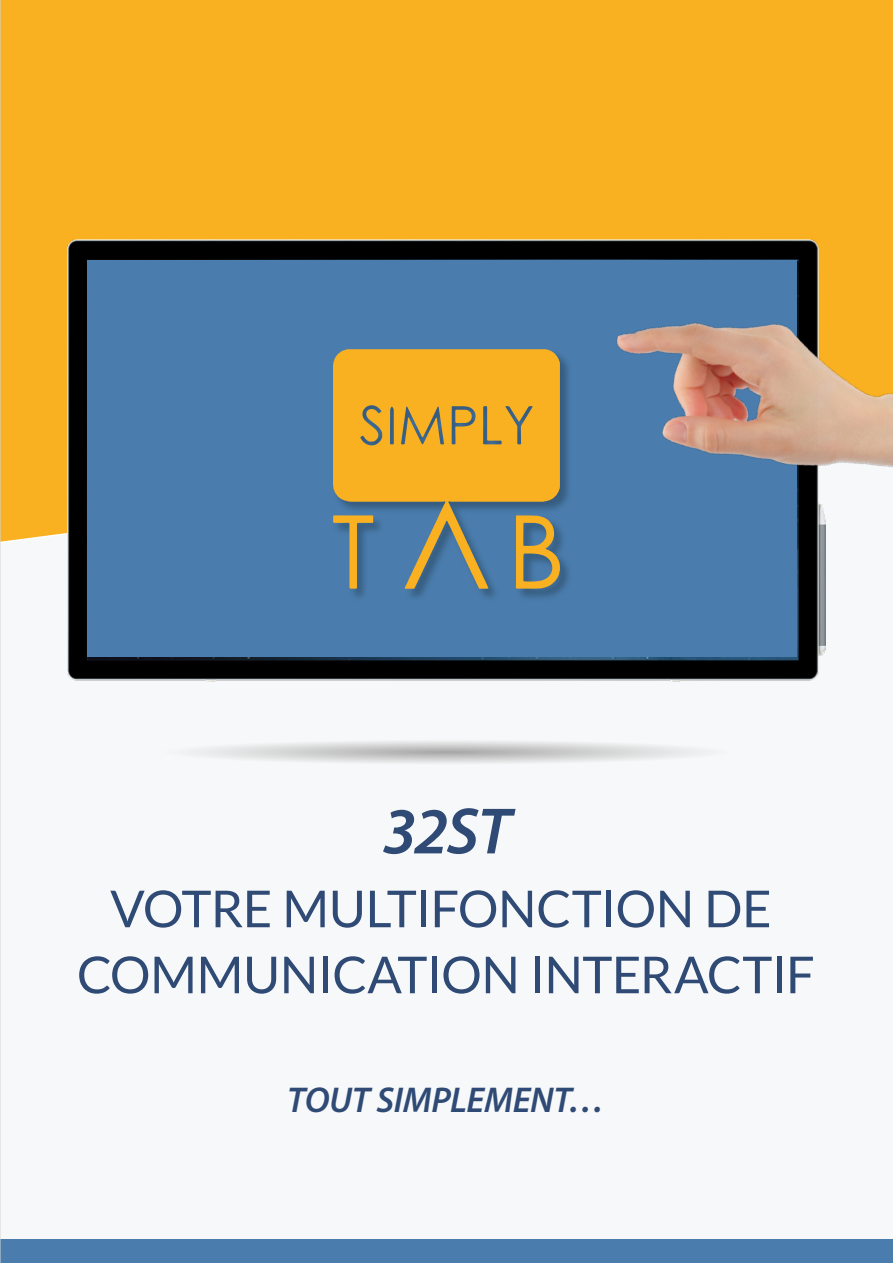
<style>
.page{position:relative;width:893px;height:1263px;background:#fff}
.page>*{position:absolute;margin:0;border:0;box-sizing:border-box;transform-origin:0 0}
.t1{font:italic 600 66px "Myriad Pro";color:#2f4a75}
.t2{font:51px/66px "Lato";letter-spacing:-.015em;color:#2f4a75;text-align:center}
.t3{font:italic 600 36px "Myriad Pro";letter-spacing:-.01em;color:#2f4a75}
</style>
<div class="page">
<div style="left:1px;top:0;width:892px;height:542px;background:#f9b122"></div>
<svg style="left:39px;top:720px;width:815px;height:63px"></svg>
<div style="left:0;top:1240px;width:893px;height:23px;background:#4a7dad"></div>
<img style="left:68px;top:239px;width:757px;height:442px">
<div style="left:88px;top:260px;width:709px;height:397px;background:#4a7dad"></div>
<svg style="left:333px;top:349px;width:227px;height:240px;fill:#f9b122"></svg>
<svg style="left:333px;top:515px;width:40px;height:74px"></svg>
<svg style="left:455px;top:410px;width:17px;height:13px"></svg>
<img style="left:559px;top:217px;width:334px;height:287px">
<hr style="left:0;top:0;width:1px;height:1263px;background:#d5d4d3">
<p class="t1" style="left:382px;top:789px;width:130px">32ST</p>
<p class="t2" style="left:77px;top:875px;width:739px">VOTRE MULTIFONCTION DE<br>COMMUNICATION INTERACTIF</p>
<p class="t3" style="left:287px;top:1077px;width:319px">TOUT SIMPLEMENT…</p>
</div>
